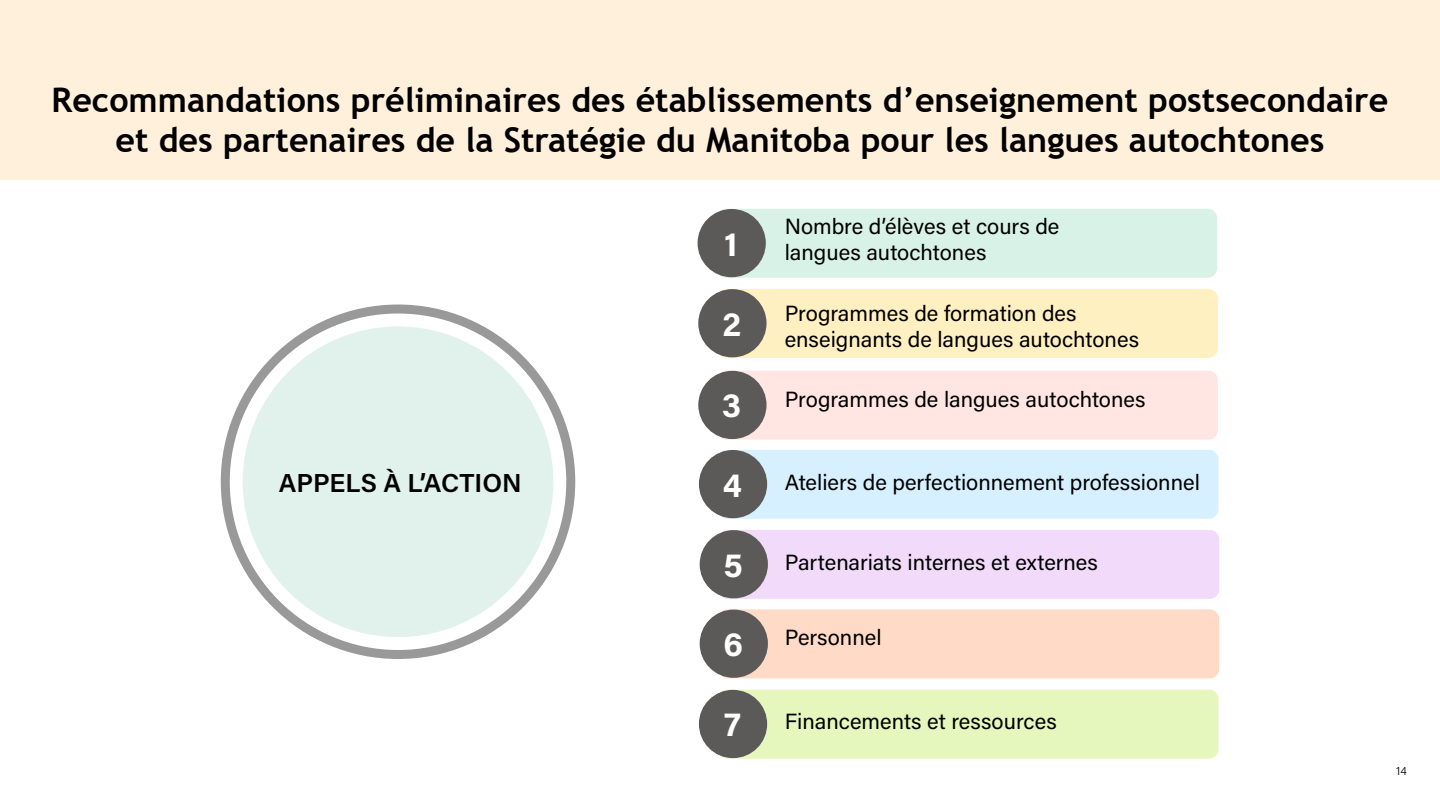
<style>
.page{position:relative;width:1440px;height:810px;background:#fff}
.page>*{position:absolute;margin:0;border:0;box-sizing:border-box;transform-origin:0 0}
.Head_B{font:700 34px/40.8px "Trebuchet MS";color:#000;text-align:center}
.t1{font:700 34px "Acumin Pro";color:#fff}
.para_19pt_center{font:600 26px "Acumin Pro";color:#000}
.para_22_left_regular{font:22px/26.4px "Acumin Pro";color:#000}
.t2{font:300 12px "Acumin Pro";color:#000}
</style>
<div class="page">
<div style="left:0;top:0;width:1440px;height:180px;background:#fff0dc"></div>
<div style="left:716px;top:209px;width:501px;height:69px;background:#d9f2e8;border-radius:10px"></div>
<div style="left:698px;top:209px;width:68px;height:68px;background:#5c5959;border-radius:50%"></div>
<div style="left:717px;top:289px;width:501px;height:69px;background:#fff0c2;border-radius:10px"></div>
<div style="left:698px;top:289px;width:69px;height:68px;background:#5c5959;border-radius:50%"></div>
<div style="left:717px;top:371px;width:501px;height:69px;background:#ffe6e3;border-radius:10px"></div>
<div style="left:698px;top:371px;width:69px;height:68px;background:#5c5959;border-radius:50%"></div>
<div style="left:718px;top:450px;width:500px;height:69px;background:#d6f0ff;border-radius:10px"></div>
<div style="left:699px;top:450px;width:68px;height:68px;background:#5c5959;border-radius:50%"></div>
<div style="left:718px;top:530px;width:501px;height:69px;background:#f2dbfa;border-radius:10px"></div>
<div style="left:700px;top:530px;width:68px;height:68px;background:#5c5959;border-radius:50%"></div>
<div style="left:718px;top:609px;width:501px;height:69px;background:#ffdbc7;border-radius:10px"></div>
<div style="left:700px;top:610px;width:68px;height:68px;background:#5c5959;border-radius:50%"></div>
<div style="left:718px;top:690px;width:500px;height:69px;background:#e6f7bd;border-radius:10px"></div>
<div style="left:699px;top:690px;width:68px;height:68px;background:#5c5959;border-radius:50%"></div>
<div style="left:243px;top:326px;width:310px;height:311px;background:#e0f2eb;border-radius:50%"></div>
<div style="left:221px;top:305px;width:354px;height:354px;border:9px solid #999;border-radius:50%"></div>
<h2 class="Head_B" style="left:52px;top:79px;width:1338px">Recommandations préliminaires des établissements d’enseignement postsecondaire et des partenaires de la Stratégie du Manitoba pour les langues autochtones</h2>
<p class="para_19pt_center" style="left:279px;top:465px;width:244px">APPELS À L’ACTION</p>
<h1 class="t1" style="left:724px;top:220px;width:15px">1</h1>
<h1 class="t1" style="left:722px;top:300px;width:20px">2</h1>
<h1 class="t1" style="left:722px;top:382px;width:20px">3</h1>
<h1 class="t1" style="left:723px;top:461px;width:21px">4</h1>
<h1 class="t1" style="left:723px;top:541px;width:21px">5</h1>
<h1 class="t1" style="left:723px;top:620px;width:21px">6</h1>
<h1 class="t1" style="left:724px;top:701px;width:18px">7</h1>
<p class="para_22_left_regular" style="left:785px;top:212px;width:276px">Nombre d’élèves et cours de langues autochtones</p>
<p class="para_22_left_regular" style="left:785px;top:299px;width:356px">Programmes de formation des enseignants de langues autochtones</p>
<p class="para_22_left_regular" style="left:785px;top:386px;width:362px">Programmes de langues autochtones</p>
<p class="para_22_left_regular" style="left:785px;top:468px;width:417px">Ateliers de perfectionnement professionnel</p>
<p class="para_22_left_regular" style="left:785px;top:548px;width:315px">Partenariats internes et externes</p>
<p class="para_22_left_regular" style="left:785px;top:623px;width:98px">Personnel</p>
<p class="para_22_left_regular" style="left:785px;top:707px;width:274px">Financements et ressources</p>
<p class="t2" style="left:1396px;top:762px;width:12px">14</p>
</div>
